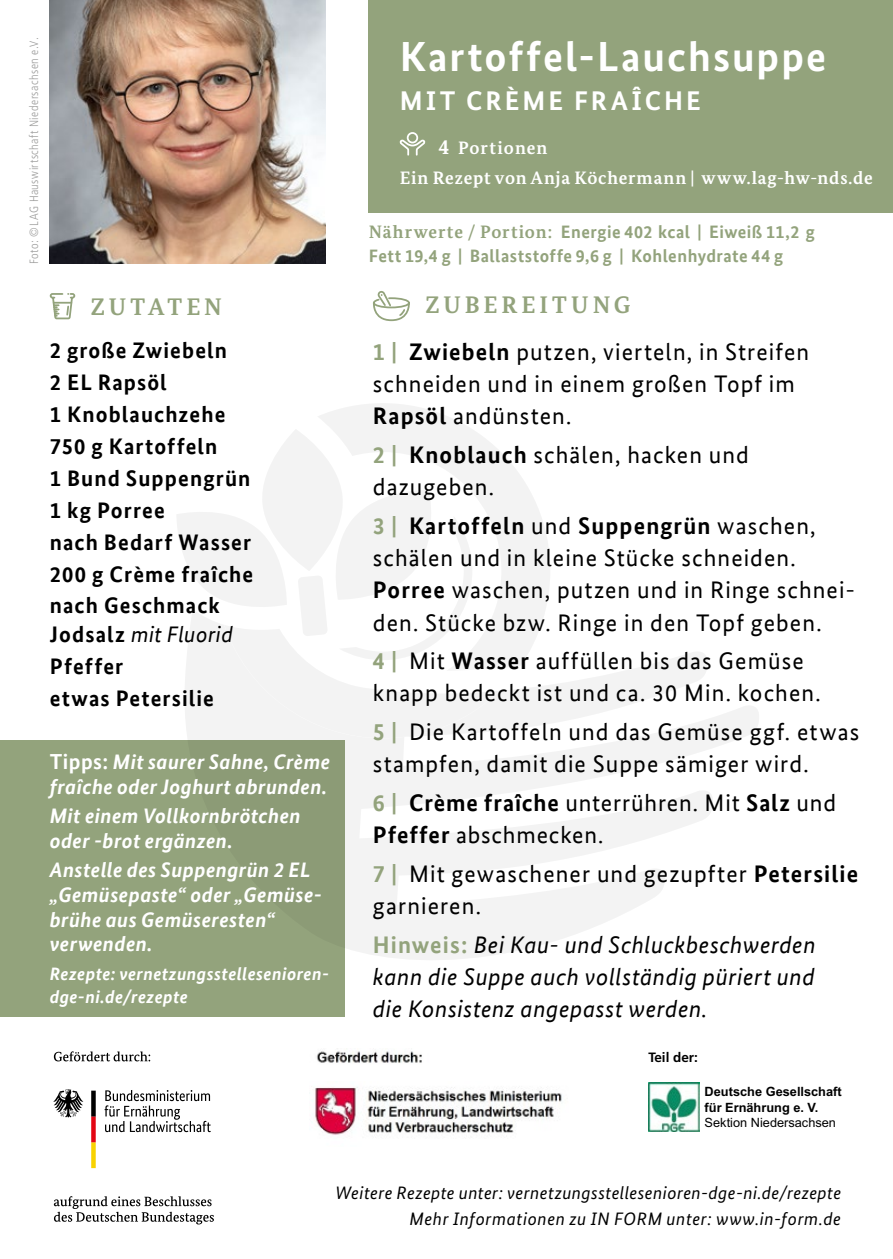
<style>
.page{position:relative;width:893px;height:1259px;background:#fff}
.page>*{position:absolute;margin:0;border:0;box-sizing:border-box;transform-origin:0 0}
.t1{font:700 42px "Bundes Sans";letter-spacing:.05em;color:#fff}
.t2{font:700 27px "Bundes Sans";letter-spacing:.115em;color:#fff}
.t3{font:24px/32.4px "Bundes Sans Office";letter-spacing:.045em;color:#000}
.t4{font:italic 24px/32.4px "Bundes Sans Office";letter-spacing:.025em;color:#000;text-align:justify}
.t5{font:700 24px "Bundes Serif";letter-spacing:.165em;color:#93a37c}
.t6{font:700 22.5px/31.8px "Bundes Sans Office";letter-spacing:.05em;color:#000}
.t7{font:italic 700 21px/24.9px "Bundes Sans Office";letter-spacing:.02em;color:#fff}
.t8{font:italic 18px/25.2px "Bundes Sans";letter-spacing:.025em;color:#000;text-align:right}
.t9{font:700 18px/24px "Bundes Sans Office";letter-spacing:.025em;color:#93a37c}
.t10{font:700 18px/30.3px "Bundes Serif";letter-spacing:.05em;color:#fff}
.t11{font:italic 700 18px/22.5px "Bundes Sans Office";letter-spacing:.025em;color:#fff}
.t12{font:700 13.5px "Frutiger LT Std";color:#000}
.t13{font:700 12.9px/15.3px "Arial";color:#000}
.t14{font:12.9px "Arial";color:#000}
.t15{font:300 condensed 12px "Frutiger LT Std";letter-spacing:.04em;color:#9d9d9c}
.s1{font-weight:400;font-style:italic}
.s2{font-style:normal;font-size:21.6px}
.s3{font-size:21px}
.s4{font-family:"Bundes Serif"}
.s5{font-weight:700;color:#93a37c}
.s6{font-weight:700}
.s7{font-weight:700;font-style:normal;color:#93a37c}
</style>
<div class="page">
<svg style="left:54px;top:1051px;width:96px;height:10px"></svg>
<svg style="left:54px;top:1196px;width:160px;height:28px"></svg>
<svg style="left:53px;top:1089px;width:30px;height:28px"></svg>
<svg style="left:91px;top:1090px;width:5px;height:78px"></svg>
<svg style="left:105px;top:1090px;width:106px;height:42px"></svg>
<img style="left:316px;top:1048px;width:106px;height:15px">
<img style="left:315px;top:1087px;width:247px;height:48px">
<img style="left:648px;top:1083px;width:51px;height:48px">
<svg style="left:318px;top:403px;width:232px;height:206px;fill:#f3f3f3"></svg>
<svg style="left:188px;top:609px;width:571px;height:351px"></svg>
<svg style="left:177px;top:429px;width:323px;height:309px"></svg>
<div style="left:369px;top:0;width:524px;height:213px;background:#93a37c"></div>
<svg style="left:373px;top:291px;width:37px;height:31px"></svg>
<svg style="left:49px;top:293px;width:27px;height:27px"></svg>
<svg style="left:400px;top:132px;width:26px;height:24px"></svg>
<img style="left:50px;top:0;width:275px;height:264px">
<div style="left:0;top:740px;width:345px;height:276px;background:#93a37c"></div>
<p class="t15" style="left:27px;top:264px;width:228px;rotate:-90deg">Foto: © LAG Hauswirtschaft Niedersachsen e.V.</p>
<p class="t5" style="left:91px;top:292px;width:133px">ZUTATEN</p>
<p class="t6" style="left:50px;top:334px;width:205px">2 große Zwiebeln<br>2 EL Rapsöl<br>1 Knoblauchzehe<br>750 g Kartoffeln<br>1 Bund Suppengrün<br>1 kg Porree<br>nach Bedarf Wasser<br>200 g Crème fraîche nach Geschmack</p>
<p class="t6" style="left:50px;top:618px;width:185px">Jodsalz <span class="s1">mit Fluorid<br></span>Pfeffer<br>etwas Petersilie</p>
<p class="t7" style="left:50px;top:750px;width:282px"><span class="s2">Tipps:</span> Mit saurer Sahne, Crème fraîche oder Joghurt abrunden.</p>
<p class="t7" style="left:50px;top:803px;width:252px">Mit einem Vollkornbrötchen oder -brot ergänzen.</p>
<p class="t7" style="left:50px;top:857px;width:274px">Anstelle des Suppengrün 2 EL „Gemüsepaste“ oder „Gemüse&shy;brühe aus Gemüseresten“ verwenden.</p>
<p class="t11" style="left:50px;top:963px;width:281px">Rezepte: vernetzungsstellesenioren&shy;dge-ni.de/rezepte</p>
<h1 class="t1" style="left:400px;top:31px;width:428px">Kartoffel-Lauchsuppe</h1>
<p class="t2" style="left:400px;top:84px;width:302px">MIT CRÈME FRAÎCHE</p>
<p class="t10" style="left:400px;top:132px;width:475px;text-indent:39px"><span class="s3">4</span> Portionen<br>Ein Rezept von Anja Köchermann | www.lag-hw-nds.de</p>
<p class="t9" style="left:369px;top:220px;width:448px"><span class="s4">Nährwerte / Portion:</span> Energie 402 kcal | Eiweiß 11,2 g<br>Fett 19,4 g | Ballaststoffe 9,6 g | Kohlenhydrate 44 g</p>
<p class="t5" style="left:425px;top:290px;width:207px">ZUBEREITUNG</p>
<p class="t3" style="left:373px;top:335px;width:438px"><span class="s5">1 |</span> <span class="s6">Zwiebeln</span> putzen, vierteln, in Streifen schneiden und in einem großen Topf im<br><span class="s6">Rapsöl</span> andünsten.</p>
<p class="t3" style="left:373px;top:438px;width:377px"><span class="s5">2 |</span> <span class="s6">Knoblauch</span> schälen, hacken und dazugeben.</p>
<p class="t3" style="left:373px;top:509px;width:483px"><span class="s5">3 |</span> <span class="s6">Kartoffeln</span> und <span class="s6">Suppengrün</span> waschen, schälen und in kleine Stücke schneiden.<br><span class="s6">Porree</span> waschen, putzen und in Ringe schnei&shy;den. Stücke bzw. Ringe in den Topf geben.</p>
<p class="t3" style="left:373px;top:645px;width:449px"><span class="s5">4 |</span> Mit <span class="s6">Wasser</span> auffüllen bis das Gemüse knapp bedeckt ist und ca. 30 Min. kochen.</p>
<p class="t3" style="left:373px;top:715px;width:488px"><span class="s5">5 |</span> Die Kartoffeln und das Gemüse ggf. etwas stampfen, damit die Suppe sämiger wird.</p>
<p class="t3" style="left:373px;top:786px;width:465px"><span class="s5">6 |</span> <span class="s6">Crème fraîche</span> unterrühren. Mit <span class="s6">Salz</span> und<br><span class="s6">Pfeffer</span> abschmecken.</p>
<p class="t3" style="left:373px;top:857px;width:487px"><span class="s5">7 |</span> Mit gewaschener und gezupfter <span class="s6">Petersilie </span>garnieren.</p>
<p class="t4" style="left:373px;top:928px;width:444px"><span class="s7">Hinweis:</span> Bei Kau- und Schluckbeschwerden kann die Suppe auch vollständig püriert und die Konsistenz angepasst werden.</p>
<p class="t12" style="left:648px;top:1049px;width:51px">Teil der:</p>
<p class="t13" style="left:705px;top:1084px;width:139px">Deutsche Gesellschaft für Ernährung e. V.</p>
<p class="t14" style="left:705px;top:1114px;width:133px">Sektion Niedersachsen</p>
<p class="t8" style="left:335px;top:1180px;width:507px">Weitere Rezepte unter: vernetzungsstellesenioren-dge-ni.de/rezepte<br>Mehr Informationen zu IN FORM unter: www.in-form.de</p>
</div>
